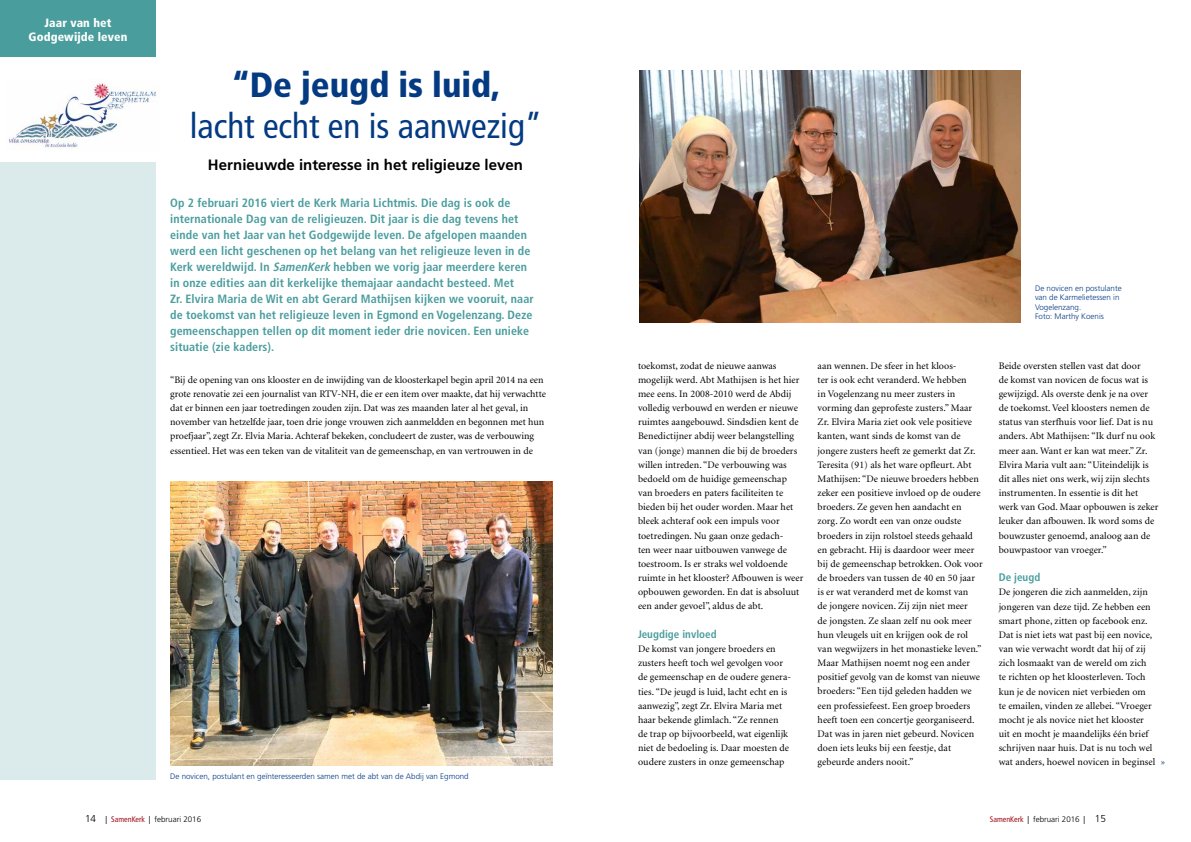
<style>
.page{position:relative;width:1191px;height:842px;background:#fff}
.page>*{position:absolute;margin:0;border:0;box-sizing:border-box;transform-origin:0 0}
.t1{font:condensed 35px "Frutiger";color:#033a82}
.t2{font:900 condensed 35px "Frutiger";color:#033a82}
.t3{font:700 15px "Frutiger";color:#000}
.t4{font:700 condensed 12px/16px "Frutiger";letter-spacing:.01em;color:#4a9d9d}
.t5{font:900 condensed 12px/14.2px "Frutiger";letter-spacing:.01em;color:#fff;text-align:center}
.t6{font:700 condensed 11px "Frutiger";letter-spacing:.005em;color:#4a9d9d}
.t7{font:10px/14.2px "Minion";letter-spacing:.005em;color:#000}
.t8{font:10px "Minion";color:#033a82}
.t9{font:300 8px/9.5px "Frutiger";color:#033a82}
.t10{font:300 8px "Frutiger";color:#000}
.s1{font-style:italic}
.s2{font-size:10px}
.s3{font-weight:400;font-stretch:condensed}
.s4{font-weight:400;font-stretch:condensed;color:#a0111c}
</style>
<div class="page">
<div style="left:0;top:57px;width:156px;height:723px;background:#dbeaea"></div>
<div style="left:0;top:0;width:156px;height:57px;background:#4a9d9d"></div>
<img style="left:170px;top:482px;width:383px;height:283px">
<div style="left:0;top:57px;width:159px;height:105px;background:#fff"></div>
<img style="left:8px;top:79px;width:149px;height:69px">
<img style="left:639px;top:71px;width:381px;height:252px">
<p class="t5" style="left:29px;top:15px;width:100px">Jaar van het<br>Godgewijde leven</p>
<h1 class="t2" style="left:232px;top:64px;width:270px">“De jeugd is luid,</h1>
<h1 class="t1" style="left:190px;top:106px;width:354px">lacht echt en is aanwezig”</h1>
<h2 class="t3" style="left:208px;top:156px;width:316px">Hernieuwde interesse in het religieuze leven</h2>
<p class="t4" style="left:170px;top:195px;width:365px">Op 2 februari 2016 viert de Kerk Maria Lichtmis. Die dag is ook de internationale Dag van de religieuzen. Dit jaar is die dag tevens het einde van het Jaar van het Godgewijde leven. De afgelopen maanden werd een licht geschenen op het belang van het religieuze leven in de Kerk wereldwijd. In <span class="s1">SamenKerk</span> hebben we vorig jaar meerdere keren in onze edities aan dit kerkelijke themajaar aandacht besteed. Met<br>Zr. Elvira Maria de Wit en abt Gerard Mathijsen kijken we vooruit, naar de toekomst van het religieuze leven in Egmond en Vogelenzang. Deze gemeenschappen tellen op dit moment ieder drie novicen. Een unieke situatie (zie kaders).</p>
<p class="t7" style="left:170px;top:373px;width:377px">“Bij de opening van ons klooster en de inwijding van de kloosterkapel begin april 2014 na een grote renovatie zei een journalist van RTV-NH, die er een item over maakte, dat hij verwachtte dat er binnen een jaar toetredingen zouden zijn. Dat was zes maanden later al het geval, in november van hetzelfde jaar, toen drie jonge vrouwen zich aanmeldden en begonnen met hun proefjaar”, zegt Zr. Elvia Maria. Achteraf bekeken, concludeert de zuster, was de verbouwing essentieel. Het was een teken van de vitaliteit van de gemeenschap, en van vertrouwen in de</p>
<p class="t9" style="left:170px;top:772px;width:300px">De novicen, postulant en geïnteresseerden samen met de abt van de Abdij van Egmond</p>
<p class="t9" style="left:1035px;top:283px;width:88px">De novicen en postulante van de Karmelietessen in<br>Vogelenzang.<br>Foto: Marthy Koenis</p>
<p class="t7" style="left:638px;top:359px;width:167px">toekomst, zodat de nieuwe aanwas mogelijk werd. Abt Mathijsen is het hier mee eens. In 2008-2010 werd de Abdij volledig verbouwd en werden er nieuwe ruimtes aangebouwd. Sindsdien kent de Benedictijner abdij weer belangstelling van (jonge) mannen die bij de broeders willen intreden. “De verbouwing was bedoeld om de huidige gemeenschap van broeders en paters faciliteiten te bieden bij het ouder worden. Maar het bleek achteraf ook een impuls voor toetredingen. Nu gaan onze gedach-<br>ten weer naar uitbouwen vanwege de toestroom. Is er straks wel voldoende ruimte in het klooster? Afbouwen is weer opbouwen geworden. En dat is absoluut een ander gevoel”, aldus de abt.</p>
<p class="t6" style="left:638px;top:627px;width:80px">Jeugdige invloed</p>
<p class="t7" style="left:638px;top:642px;width:154px">De komst van jongere broeders en zusters heeft toch wel gevolgen voor de gemeenschap en de oudere genera&shy;ties. “De jeugd is luid, lacht echt en is aanwezig”, zegt Zr. Elvira Maria met haar bekende glimlach. “Ze rennen<br>de trap op bijvoorbeeld, wat eigenlijk niet de bedoeling is. Daar moesten de oudere zusters in onze gemeenschap</p>
<p class="t7" style="left:817px;top:359px;width:167px">aan wennen. De sfeer in het kloos-<br>ter is ook echt veranderd. We hebben<br>in Vogelenzang nu meer zusters in vorming dan geprofeste zusters.” Maar Zr. Elvira Maria ziet ook vele positieve kanten, want sinds de komst van de jongere zusters heeft ze gemerkt dat Zr.<br>Teresita (91) als het ware opfleurt. Abt Mathijsen: “De nieuwe broeders hebben zeker een positieve invloed op de oudere broeders. Ze geven hen aandacht en zorg. Zo wordt een van onze oudste broeders in zijn rolstoel steeds gehaald en gebracht. Hij is daardoor weer meer bij de gemeenschap betrokken. Ook voor de broeders van tussen de 40 en 50 jaar is er wat veranderd met de komst van<br>de jongere novicen. Zij zijn niet meer<br>de jongsten. Ze slaan zelf nu ook meer hun vleugels uit en krijgen ook de rol van wegwijzers in het monastieke leven.” Maar Mathijsen noemt nog een ander positief gevolg van de komst van nieuwe broeders: “Een tijd geleden hadden we een professiefeest. Een groep broeders heeft toen een concertje georganiseerd.<br>Dat was in jaren niet gebeurd. Novicen doen iets leuks bij een feestje, dat gebeurde anders nooit.”</p>
<p class="t7" style="left:998px;top:359px;width:161px">Beide oversten stellen vast dat door<br>de komst van novicen de focus wat is gewijzigd. Als overste denk je na over de toekomst. Veel kloosters nemen de status van sterfhuis voor lief. Dat is nu anders. Abt Mathijsen: “Ik durf nu ook meer aan. Want er kan wat meer.” Zr.<br>Elvira Maria vult aan: “Uiteindelijk is dit alles niet ons werk, wij zijn slechts instrumenten. In essentie is dit het werk van God. Maar opbouwen is zeker leuker dan afbouwen. Ik word soms de bouwzuster genoemd, analoog aan de bouwpastoor van vroeger.”</p>
<p class="t6" style="left:998px;top:571px;width:43px">De jeugd</p>
<p class="t7" style="left:998px;top:585px;width:158px">De jongeren die zich aanmelden, zijn jongeren van deze tijd. Ze hebben een smart phone, zitten op facebook enz.<br>Dat is niet iets wat past bij een novice, van wie verwacht wordt dat hij of zij zich losmaakt van de wereld om zich te richten op het kloosterleven. Toch kun je de novicen niet verbieden om te emailen, vinden ze allebei. “Vroeger mocht je als novice niet het klooster uit en mocht je maandelijks één brief schrijven naar huis. Dat is nu toch wel wat anders, hoewel novicen in beginsel</p>
<p class="t8" style="left:1160px;top:757px;width:6px">»</p>
<p class="t10" style="left:85px;top:815px;width:118px"><span class="s2">14</span> <span class="s3">|</span> <span class="s4">SamenKerk</span> <span class="s3">|</span> februari 2016</p>
<p class="t10" style="left:989px;top:815px;width:118px"><span class="s4">SamenKerk</span> <span class="s3">|</span> februari 2016 <span class="s3">|</span> <span class="s2">15</span></p>
</div>
